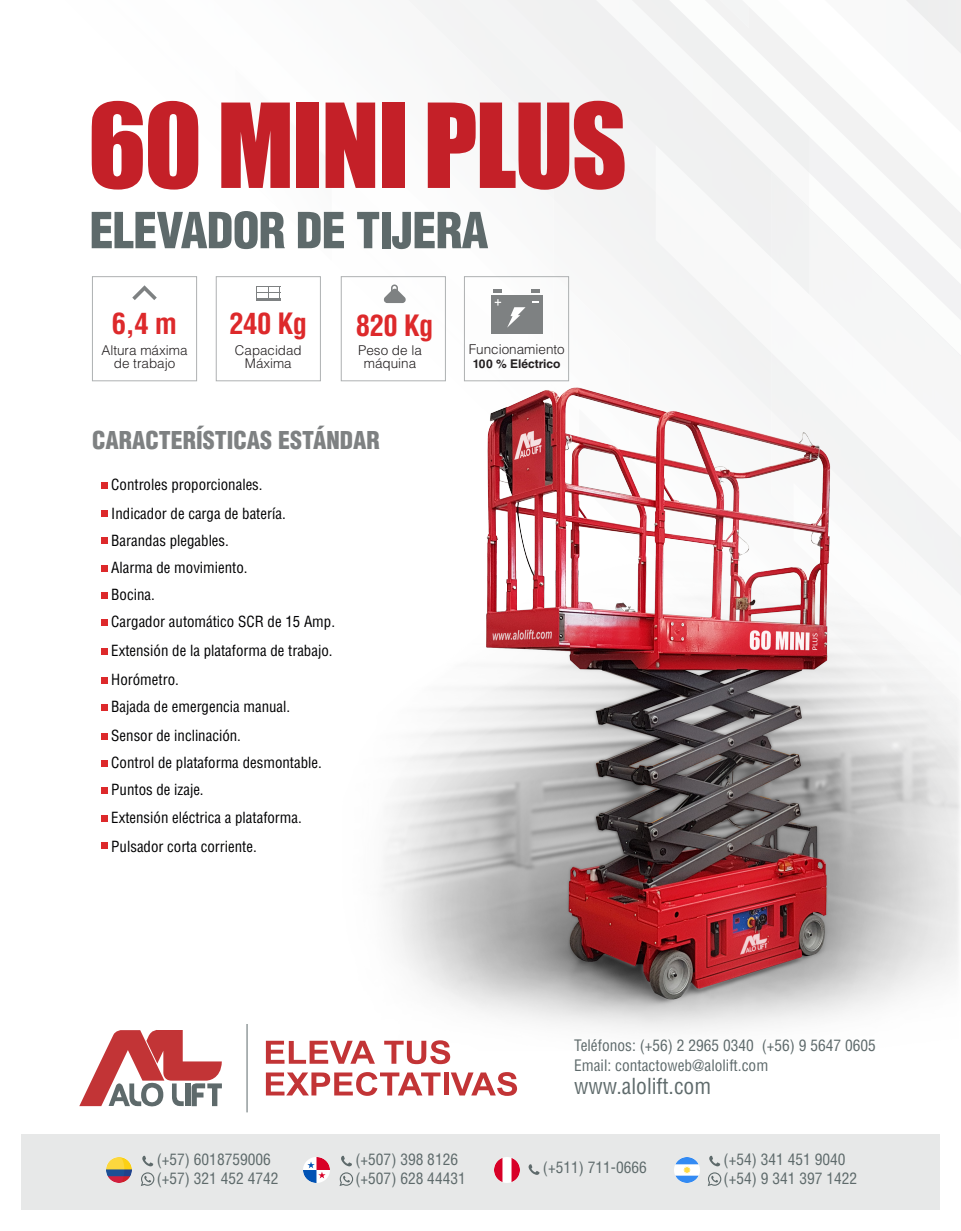
<style>
.page{position:relative;width:961px;height:1231px;background:#fff}
.page>*{position:absolute;margin:0;border:0;box-sizing:border-box;transform-origin:0 0}
.t1{font:700 condensed 28.65px "Helvetica LT Std";letter-spacing:-.02em;color:#dd292b}
.t2{font:900 condensed 24px "Helvetica LT Std";color:#7e8182}
.t3{font:condensed 21.6px "Helvetica LT Std";color:#5e6a6b}
.t4{font:condensed 15.45px/19.2px "Helvetica LT Std";color:#5e6a6b}
.t5{font:condensed 15px/27.5px "Helvetica LT Std";color:#000002}
.t6{font:300 13.5px/13.5px "Helvetica LT Std";color:#231f20;text-align:center}
.t7{font:300 13.35px/13.5px "Helvetica LT Std";color:#231f20;text-align:center}
.t8{font:700 12px "Helvetica LT Std";color:#231f20}
</style>
<div class="page">
<div style="left:101px;top:510px;width:6px;height:7px;background:#dd292b"></div>
<div style="left:101px;top:482px;width:6px;height:7px;background:#dd292b"></div>
<svg style="left:101px;top:648px;width:6px;height:6px"></svg>
<svg style="left:101px;top:677px;width:6px;height:6px"></svg>
<div style="left:101px;top:704px;width:6px;height:7px;background:#dd292b"></div>
<svg style="left:101px;top:733px;width:6px;height:6px"></svg>
<div style="left:101px;top:760px;width:6px;height:7px;background:#dd292b"></div>
<svg style="left:101px;top:787px;width:6px;height:6px"></svg>
<div style="left:101px;top:815px;width:6px;height:7px;background:#dd292b"></div>
<svg style="left:101px;top:842px;width:6px;height:6px"></svg>
<svg style="left:101px;top:538px;width:6px;height:6px"></svg>
<svg style="left:101px;top:565px;width:6px;height:6px"></svg>
<svg style="left:101px;top:592px;width:6px;height:6px"></svg>
<div style="left:101px;top:619px;width:6px;height:7px;background:#dd292b"></div>
<div style="left:92px;top:276px;width:105px;height:105px;border:1px solid #aeb1b2"></div>
<div style="left:216px;top:276px;width:105px;height:105px;border:1px solid #aeb1b2"></div>
<div style="left:491px;top:295px;width:51px;height:38px;background:#7e8182"></div>
<svg style="left:92px;top:0;width:869px;height:328px"></svg>
<img style="left:340px;top:334px;width:621px;height:697px">
<div style="left:21px;top:1134px;width:918px;height:75px;background:#e7e8e8"></div>
<svg style="left:79px;top:1030px;width:143px;height:77px"></svg>
<hr style="left:247px;top:1024px;width:1px;height:88px;background:#5e6a6b">
<svg style="left:266px;top:1040px;width:109px;height:23px"></svg>
<svg style="left:384px;top:1040px;width:66px;height:24px"></svg>
<svg style="left:266px;top:1072px;width:174px;height:23px"></svg>
<div style="left:443px;top:1072px;width:5px;height:23px;background:#c23436"></div>
<svg style="left:451px;top:1072px;width:66px;height:23px"></svg>
<img style="left:106px;top:1157px;width:26px;height:25px">
<svg style="left:141px;top:1172px;width:13px;height:14px"></svg>
<svg style="left:142px;top:1155px;width:11px;height:11px"></svg>
<img style="left:304px;top:1157px;width:25px;height:25px">
<svg style="left:339px;top:1172px;width:14px;height:14px"></svg>
<svg style="left:341px;top:1155px;width:11px;height:11px"></svg>
<svg style="left:707px;top:1172px;width:14px;height:14px"></svg>
<svg style="left:709px;top:1155px;width:11px;height:11px"></svg>
<img style="left:494px;top:1157px;width:26px;height:25px">
<svg style="left:528px;top:1164px;width:11px;height:11px"></svg>
<img style="left:674px;top:1157px;width:25px;height:25px">
<h1 class="t1" style="left:112px;top:306px;width:67px">6,4 m</h1>
<p class="t6" style="left:101px;top:343px;width:88px">Altura máxima de trabajo</p>
<h1 class="t1" style="left:229px;top:306px;width:79px">240 Kg</h1>
<p class="t7" style="left:235px;top:343px;width:68px">Capacidad<br>Máxima</p>
<h1 class="t1" style="left:356px;top:308px;width:79px">820 Kg</h1>
<p class="t6" style="left:358px;top:343px;width:65px">Peso de la máquina</p>
<p class="t6" style="left:468px;top:342px;width:98px">Funcionamiento</p>
<p class="t8" style="left:473px;top:356px;width:89px">100 % Eléctrico</p>
<h2 class="t2" style="left:92px;top:425px;width:289px">CARACTERÍSTICAS ESTÁNDAR</h2>
<p class="t5" style="left:111px;top:471px;width:153px">Controles proporcionales.</p>
<p class="t5" style="left:111px;top:499px;width:176px">Indicador de carga de batería.</p>
<p class="t5" style="left:111px;top:526px;width:225px">Barandas plegables.<br>Alarma de movimiento.<br>Bocina.<br>Cargador automático SCR de 15 Amp.</p>
<p class="t5" style="left:111px;top:635px;width:223px;line-height:29.4px">Extensión de la plataforma de trabajo.<br>Horómetro.</p>
<p class="t5" style="left:111px;top:693px;width:212px">Bajada de emergencia manual.<br>Sensor de inclinación.<br>Control de plataforma desmontable.<br>Puntos de izaje.</p>
<p class="t5" style="left:111px;top:803px;width:192px;line-height:28.2px">Extensión eléctrica a plataforma.<br>Pulsador corta corriente.</p>
<p class="t4" style="left:574px;top:1035px;width:303px;line-height:20.4px">Teléfonos: (+56) 2 2965 0340 (+56) 9 5647 0605<br>Email: contactoweb@alolift.com</p>
<h3 class="t3" style="left:574px;top:1072px;width:138px">www.alolift.com</h3>
<p class="t4" style="left:157px;top:1149px;width:123px">(+57) 6018759006 (+57) 321 452 4742</p>
<p class="t4" style="left:355px;top:1149px;width:112px">(+507) 398 8126 (+507) 628 44431</p>
<p class="t4" style="left:723px;top:1149px;width:135px">(+54) 341 451 9040 (+54) 9 341 397 1422</p>
<p class="t4" style="left:543px;top:1157px;width:105px">(+511) 711-0666</p>
</div>
